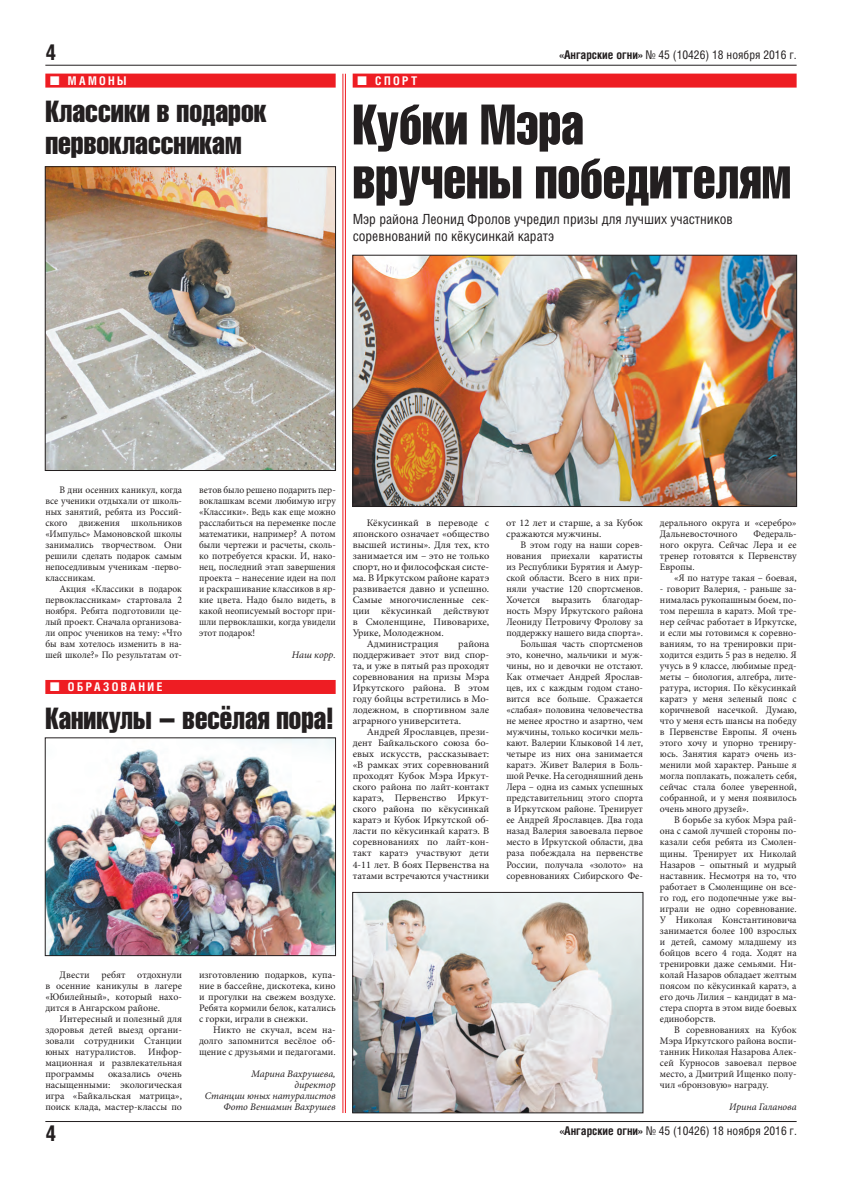
<style>
.page{position:relative;width:842px;height:1191px;background:#fff}
.page>*{position:absolute;margin:0;border:0;box-sizing:border-box;transform-origin:0 0}
.Заголовок_2{font:56px "Helios Compressed";color:#231f20;scale:.95 1}
.Новость{font:30px "Helios Compressed";color:#231f20}
.t1{font:700 22px "Helios Cond";color:#231f20}
.Подзаголовок_2{font:14px/16.8px "Helios Cond";color:#231f20}
.t2{font:12px "Helios Cond";color:#231f20}
.t3{font:700 12px "Helios Cond";letter-spacing:.2em;color:#fff}
.Основной{font:10px/11px "Minion Pro";color:#231f20;text-align:justify}
.Основной-2{font:10px/11px "Minion Pro";color:#231f20;text-align:justify;scale:.96 1}
.Подпись{font:italic 10px "Minion Pro";color:#231f20}
.s1{font-weight:700}
</style>
<div class="page">
<hr style="left:45px;top:65px;width:752px;height:1px;background:#231f20">
<hr style="left:45px;top:1121px;width:752px;height:1px;background:#231f20">
<div style="left:353px;top:74px;width:444px;height:14px;background:#ee1d23"></div>
<img style="left:355px;top:257px;width:440px;height:247px">
<div style="left:353px;top:255px;width:444px;height:251px;border:1px solid #231f20"></div>
<img style="left:355px;top:894px;width:286px;height:217px">
<div style="left:353px;top:892px;width:290px;height:221px;border:1px solid #231f20"></div>
<div style="left:45px;top:74px;width:291px;height:14px;background:#ee1d23"></div>
<img style="left:47px;top:168px;width:287px;height:300px">
<div style="left:45px;top:166px;width:291px;height:304px;border:1px solid #231f20"></div>
<div style="left:45px;top:680px;width:291px;height:14px;background:#ee1d23"></div>
<img style="left:47px;top:739px;width:287px;height:214px">
<div style="left:45px;top:737px;width:291px;height:218px;border:1px solid #231f20"></div>
<hr style="left:345px;top:74px;width:1px;height:1039px;background:#ee1d23">
<hr style="left:343px;top:74px;width:1px;height:1039px;background:#ee1d23">
<h3 class="t1" style="left:45px;top:39px;width:12px">4</h3>
<p class="t3" style="left:68px;top:73px;width:60px">МАМОНЫ</p>
<p class="Новость" style="left:45px;top:94px;width:223px">Классики в подарок</p>
<p class="Новость" style="left:45px;top:126px;width:198px">первоклассникам</p>
<p class="t2" style="left:559px;top:48px;width:239px"><span class="s1">«Ангарские огни»</span> № 45 (10426) 18 ноября 2016 г.</p>
<p class="t3" style="left:375px;top:73px;width:43px">СПОРТ</p>
<p class="Заголовок_2" style="left:353px;top:91px;width:245px">Кубки Мэра</p>
<p class="Заголовок_2" style="left:353px;top:145px;width:463px">вручены победителям</p>
<p class="Подзаголовок_2" style="left:353px;top:210px;width:382px">Мэр района Леонид Фролов учредил призы для лучших участников соревнований по кёкусинкай каратэ</p>
<p class="Основной-2" style="left:45px;top:484px;width:144px;text-indent:14px">В дни осенних каникул, когда все ученики отдыхали от школь&shy;ных занятий, ребята из Россий&shy;ского движения школьников «Импульс» Мамоновской школы занимались творчеством. Они решили сделать подарок самым непоседливым ученикам -перво&shy;классникам.</p>
<p class="Основной-2" style="left:45px;top:583px;width:144px;text-indent:14px">Акция «Классики в подарок первоклассникам» стартовала 2 ноября. Ребята подготовили це&shy;лый проект. Сначала организова&shy;ли опрос учеников на тему: «Что бы вам хотелось изменить в на&shy;шей школе?» По результатам от-</p>
<p class="Основной-2" style="left:199px;top:484px;width:144px">ветов было решено подарить пер&shy;воклашкам всеми любимую игру «Классики». Ведь как еще можно расслабиться на переменке после математики, например? А потом были чертежи и расчеты, сколь&shy;ко потребуется краски. И, нако&shy;нец, последний этап завершения проекта – нанесение идеи на пол и раскрашивание классиков в яр&shy;кие цвета. Надо было видеть, в какой неописуемый восторг при&shy;шли первоклашки, когда увидели этот подарок!</p>
<p class="Подпись" style="left:292px;top:648px;width:45px">Наш корр.</p>
<p class="t3" style="left:68px;top:679px;width:96px">ОБРАЗОВАНИЕ</p>
<p class="Новость" style="left:45px;top:700px;width:290px">Каникулы – весёлая пора!</p>
<p class="Основной" style="left:353px;top:517px;width:138px;text-indent:14px">Кёкусинкай в переводе с японского означает «общество высшей истины». Для тех, кто занимается им – это не только спорт, но и философская систе&shy;ма. В Иркутском районе каратэ развивается давно и успешно.<br>Самые многочисленные сек&shy;ции кёкусинкай действуют в Смоленщине, Пивоварихе, Урике, Молодежном.</p>
<p class="Основной" style="left:367px;top:638px;width:73px">Администрация</p>
<p class="Основной" style="left:353px;top:638px;width:138px;text-indent:106px">района поддерживает этот вид спор&shy;та, и уже в пятый раз проходят соревнования на призы Мэра Иркутского района. В этом году бойцы встретились в Мо&shy;лодежном, в спортивном зале аграрного университета.</p>
<p class="Основной" style="left:353px;top:726px;width:138px;text-indent:14px">Андрей Ярославцев, прези&shy;дент Байкальского союза бо&shy;евых искусств, рассказывает: «В рамках этих соревнований проходят Кубок Мэра Иркут&shy;ского района по лайт-контакт каратэ, Первенство Иркут&shy;ского района по кёкусинкай каратэ и Кубок Иркутской об&shy;ласти по кёкусинкай каратэ. В соревнованиях по лайт-кон&shy;такт каратэ участвуют дети 4-11 лет. В боях Первенства на татами встречаются участники</p>
<p class="Основной" style="left:45px;top:969px;width:138px;text-indent:14px">Двести ребят отдохнули в осенние каникулы в лагере «Юбилейный», который нахо&shy;дится в Ангарском районе.</p>
<p class="Основной" style="left:45px;top:1013px;width:138px;text-indent:14px">Интересный и полезный для здоровья детей выезд органи&shy;зовали сотрудники Станции юных натуралистов. Инфор&shy;мационная и развлекательная программы</p>
<p class="Основной" style="left:45px;top:1068px;width:138px;text-indent:63px">оказались очень насыщенными: экологическая игра «Байкальская матрица», поиск клада, мастер-классы по</p>
<h3 class="t1" style="left:45px;top:1120px;width:12px">4</h3>
<p class="Основной" style="left:199px;top:969px;width:138px">изготовлению подарков, купа&shy;ние в бассейне, дискотека, кино и прогулки на свежем воздухе.<br>Ребята кормили белок, катались с горки, играли в снежки.</p>
<p class="Основной" style="left:199px;top:1024px;width:138px;text-indent:14px">Никто не скучал, всем на&shy;долго запомнится весёлое об&shy;щение с друзьями и педагогами.</p>
<p class="Подпись" style="left:251px;top:1067px;width:86px">Марина Вахрушева,</p>
<p class="Подпись" style="left:294px;top:1078px;width:43px">директор</p>
<p class="Подпись" style="left:205px;top:1089px;width:132px">Станции юных натуралистов</p>
<p class="Подпись" style="left:223px;top:1100px;width:114px">Фото Вениамин Вахрушев</p>
<p class="Основной" style="left:506px;top:517px;width:138px">от 12 лет и старше, а за Кубок сражаются мужчины.</p>
<p class="Основной" style="left:506px;top:539px;width:138px;text-indent:14px">В этом году на наши сорев&shy;нования приехали каратисты из Республики Бурятия и Амур&shy;ской области. Всего в них при&shy;няли участие 120 спортсменов.<br>Хочется выразить благодар&shy;ность Мэру Иркутского района Леониду Петровичу Фролову за поддержку нашего вида спорта».</p>
<p class="Основной" style="left:506px;top:638px;width:138px;text-indent:14px">Большая часть спортсменов это, конечно, мальчики и муж&shy;чины, но и девочки не отстают.<br>Как отмечает Андрей Ярослав&shy;цев, их с каждым годом стано&shy;вится все больше. Сражается «слабая» половина человечества не менее яростно и азартно, чем мужчины, только косички мель&shy;кают. Валерии Клыковой 14 лет, четыре из них она занимается каратэ. Живет Валерия в Боль&shy;шой Речке. На сегодняшний день Лера – одна из самых успешных представительниц этого спорта в Иркутском районе. Тренирует ее Андрей Ярославцев. Два года назад Валерия завоевала первое место в Иркутской области, два раза побеждала на первенстве России, получала «золото» на соревнованиях Сибирского Фе-</p>
<p class="Основной" style="left:660px;top:517px;width:138px">дерального округа и «серебро»<br>Дальневосточного</p>
<p class="Основной" style="left:660px;top:528px;width:138px;text-indent:94px">Федераль&shy;ного округа. Сейчас Лера и ее тренер готовятся к Первенству Европы.</p>
<p class="Основной" style="left:674px;top:572px;width:124px">«Я по натуре такая – боевая,</p>
<p class="Основной" style="left:660px;top:583px;width:138px">- говорит Валерия, - раньше за&shy;нималась рукопашным боем, по&shy;том перешла в каратэ. Мой тре&shy;нер сейчас работает в Иркутске, и если мы готовимся к соревно&shy;ваниям, то на тренировки при&shy;ходится ездить 5 раз в неделю. Я учусь в 9 классе, любимые пред&shy;меты – биология, алгебра, лите&shy;ратура, история. По кёкусинкай каратэ у меня зеленый пояс с коричневой насечкой. Думаю, что у меня есть шансы на победу в Первенстве Европы. Я очень этого хочу и упорно трениру&shy;юсь. Занятия каратэ очень из&shy;менили мой характер. Раньше я могла поплакать, пожалеть себя, сейчас стала более уверенной, собранной, и у меня появилось очень много друзей».</p>
<p class="Основной" style="left:660px;top:814px;width:138px;text-indent:14px">В борьбе за кубок Мэра рай&shy;она с самой лучшей стороны по&shy;казали себя ребята из Смолен&shy;щины. Тренирует их Николай Назаров – опытный и мудрый наставник. Несмотря на то, что работает в Смоленщине он все&shy;го год, его подопечные уже вы&shy;играли не одно соревнование.<br>У Николая Константиновича занимается более 100 взрослых и детей, самому младшему из бойцов всего 4 года. Ходят на тренировки даже семьями. Ни&shy;колай Назаров обладает желтым поясом по кёкусинкай каратэ, а его дочь Лилия – кандидат в ма&shy;стера спорта в этом виде боевых единоборств.</p>
<p class="Основной" style="left:660px;top:1024px;width:138px;text-indent:14px">В соревнованиях на Кубок Мэра Иркутского района воспи&shy;танник Николая Назарова Алек&shy;сей Курносов завоевал первое место, а Дмитрий Ищенко полу&shy;чил «бронзовую» награду.</p>
<p class="Подпись" style="left:729px;top:1100px;width:69px">Ирина Галанова</p>
<p class="t2" style="left:560px;top:1123px;width:239px"><span class="s1">«Ангарские огни»</span> № 45 (10426) 18 ноября 2016 г.</p>
</div>
